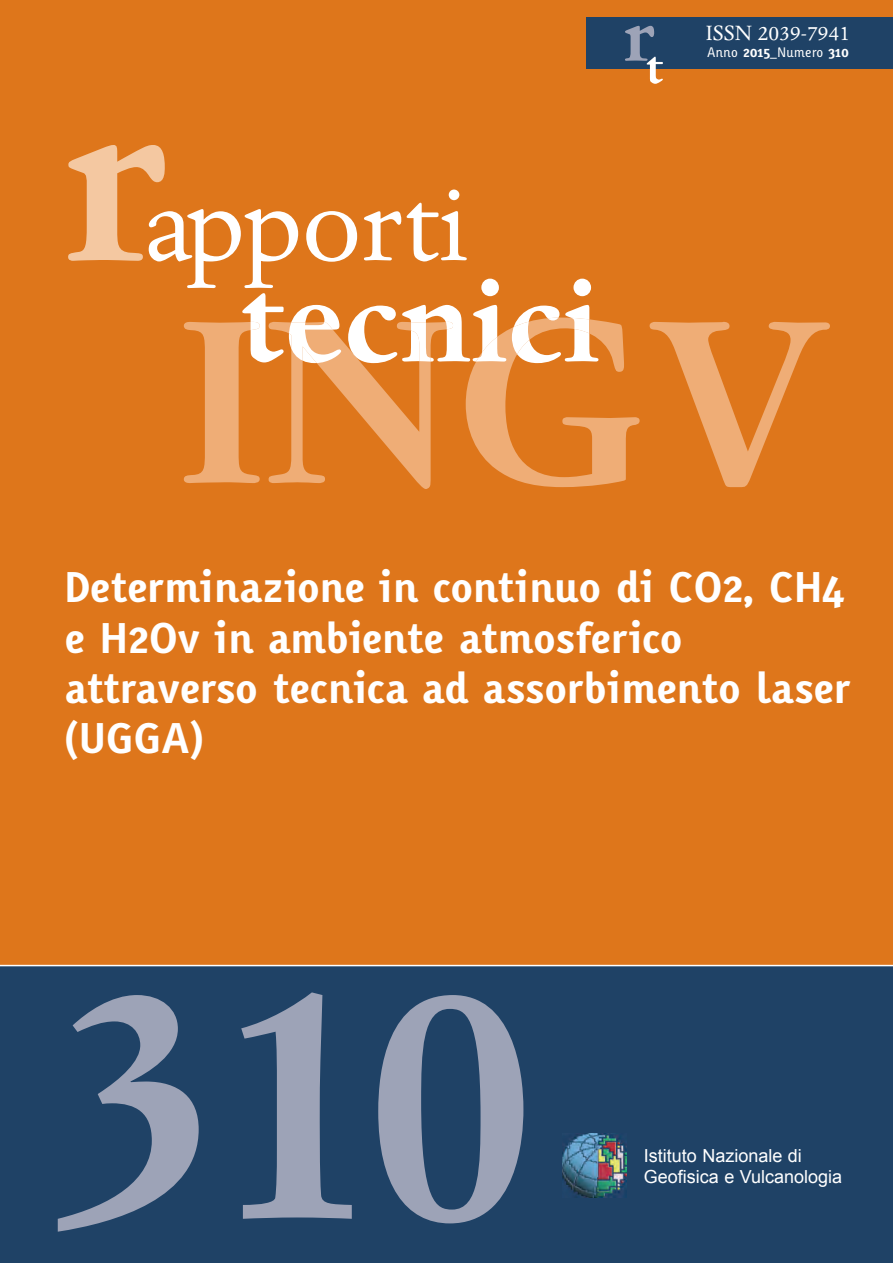
<style>
.page{position:relative;width:893px;height:1263px;background:#de761b}
.page>*{position:absolute;margin:0;border:0;box-sizing:border-box;transform-origin:0 0}
.t1{font:700 132px "Dante";color:#fff}
.t2{font:117px "Dante";color:#fff}
.t3{font:700 51.6px "Dante";color:#fff}
.t4{font:700 42px/50.4px "Karbid";letter-spacing:-.02em;color:#fff}
.t5{font:24px "Dante";color:#fff}
.t6{font:18px/21.6px "Arial";color:#fff}
.t7{font:13.5px "Karbid";color:#fff}
.s1{font-weight:700}
</style>
<div class="page">
<svg style="left:68px;top:145px;width:97px;height:116px"></svg>
<div style="left:587px;top:17px;width:306px;height:51px;background:#1f4266"></div>
<svg style="left:184px;top:319px;width:646px;height:170px"></svg>
<svg style="left:251px;top:318px;width:338px;height:45px"></svg>
<div style="left:0;top:965px;width:893px;height:298px;background:#1f4266"></div>
<hr style="left:0;top:965px;width:893px;height:1px;background:#fff">
<img style="left:562px;top:1133px;width:65px;height:65px">
<img style="left:58px;top:992px;width:465px;height:240px">
<img style="left:625px;top:26px;width:29px;height:35px">
<h2 class="t2" style="left:144px;top:182px;width:325px">apporti</h2>
<h1 class="t1" style="left:240px;top:273px;width:360px">tecnici</h1>
<p class="t3" style="left:646px;top:49px;width:19px">t</p>
<p class="t5" style="left:706px;top:24px;width:146px">ISSN 2039-7941</p>
<p class="t7" style="left:707px;top:47px;width:143px">Anno <span class="s1">2015</span>_Numero <span class="s1">310</span></p>
<p class="t4" style="left:64px;top:566px;width:789px">Determinazione in continuo di CO2, CH4 e H2Ov in ambiente atmosferico attraverso tecnica ad assorbimento laser (UGGA)</p>
<p class="t6" style="left:644px;top:1145px;width:200px">Istituto Nazionale di<br>Geofisica e Vulcanologia</p>
</div>
